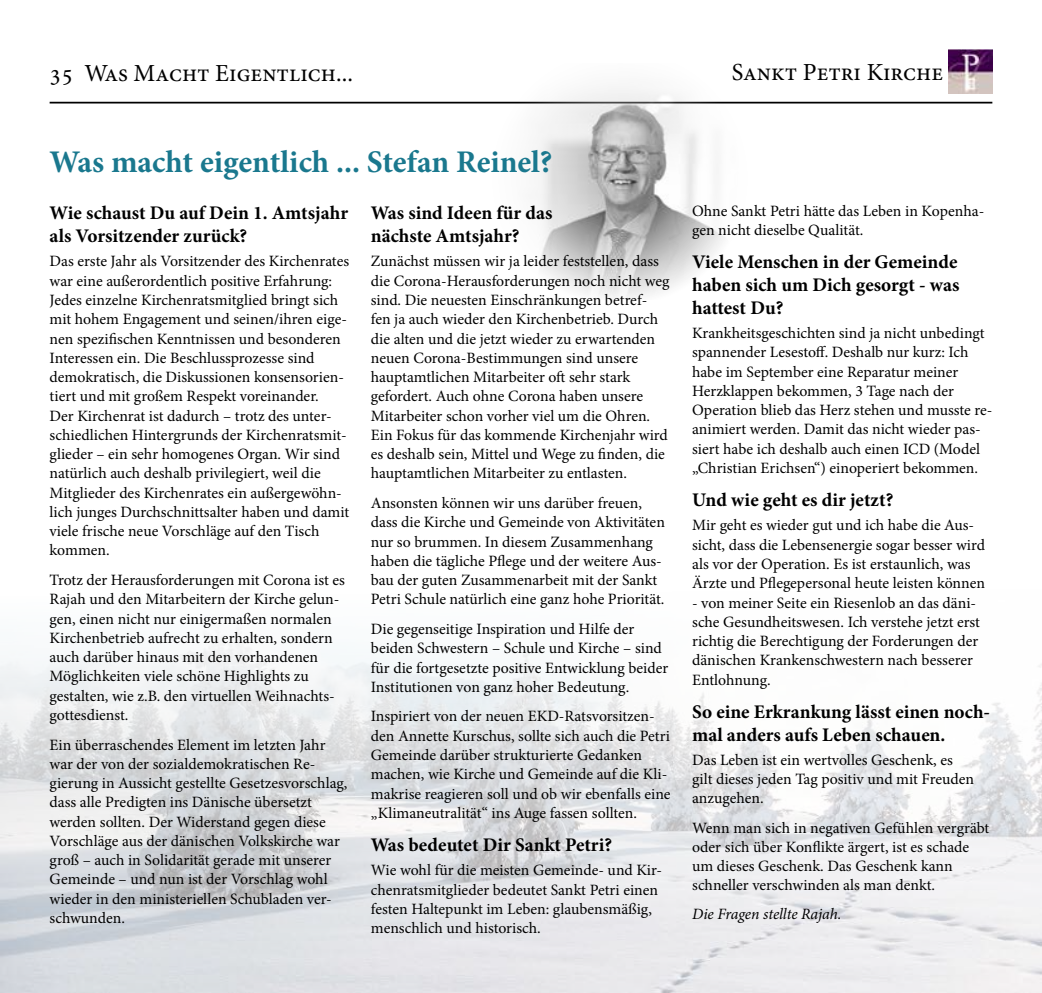
<style>
.page{position:relative;width:1042px;height:993px;background:#fff}
.page>*{position:absolute;margin:0;border:0;box-sizing:border-box;transform-origin:0 0}
.t1{font:700 31.5px "Minion Pro";color:#1a788e}
.t2{font:24.5px "Minion Pro";color:#000}
.t3{font:700 19.25px/22.8px "Minion Pro";color:#000}
.t4{font:15.75px/19.2px "Minion Pro";color:#000}
.t5{font:italic 15.75px "Minion Pro";letter-spacing:-.01em;color:#000}
</style>
<div class="page">
<hr style="left:50px;top:102px;width:942px;height:1px;background:#000">
<img style="left:948px;top:50px;width:44px;height:44px">
<img style="left:449px;top:88px;width:351px;height:210px">
<img style="left:0;top:630px;width:1042px;height:362px">
<h2 class="t2" style="left:50px;top:57px;width:305px">35 Was Macht Eigentlich...</h2>
<h2 class="t2" style="left:732px;top:56px;width:213px">Sankt Petri Kirche</h2>
<h1 class="t1" style="left:50px;top:139px;width:504px">Was macht eigentlich ... Stefan Reinel?</h1>
<p class="t3" style="left:50px;top:202px;width:300px">Wie schaust Du auf Dein 1. Amtsjahr als Vorsitzender zurück?</p>
<p class="t4" style="left:50px;top:252px;width:301px">Das erste Jahr als Vorsitzender des Kirchenrates war eine außerordentlich positive Erfahrung:<br>Jedes einzelne Kirchenratsmitglied bringt sich mit hohem Engagement und seinen/ihren eige&shy;nen spezifischen Kenntnissen und besonderen Interessen ein. Die Beschlussprozesse sind demokratisch, die Diskussionen konsensorien&shy;tiert und mit großem Respekt voreinander.<br>Der Kirchenrat ist dadurch – trotz des unter&shy;schiedlichen Hintergrunds der Kirchenratsmit&shy;glieder – ein sehr homogenes Organ. Wir sind natürlich auch deshalb privilegiert, weil die Mitglieder des Kirchenrates ein außergewöhn&shy;lich junges Durchschnittsalter haben und damit viele frische neue Vorschläge auf den Tisch kommen.</p>
<p class="t4" style="left:50px;top:570px;width:297px">Trotz der Herausforderungen mit Corona ist es Rajah und den Mitarbeitern der Kirche gelun&shy;gen, einen nicht nur einigermaßen normalen Kirchenbetrieb aufrecht zu erhalten, sondern auch darüber hinaus mit den vorhandenen Möglichkeiten viele schöne Highlights zu gestalten, wie z.B. den virtuellen Weihnachts&shy;gottesdienst.</p>
<p class="t4" style="left:50px;top:734px;width:299px">Ein überraschendes Element im letzten Jahr war der von der sozialdemokratischen Re&shy;gierung in Aussicht gestellte Gesetzesvorschlag, dass alle Predigten ins Dänische übersetzt werden sollten. Der Widerstand gegen diese Vorschläge aus der dänischen Volkskirche war groß – auch in Solidarität gerade mit unserer Gemeinde – und nun ist der Vorschlag wohl wieder in den ministeriellen Schubladen ver&shy;schwunden.</p>
<p class="t3" style="left:371px;top:202px;width:183px">Was sind Ideen für das nächste Amtsjahr?</p>
<p class="t4" style="left:371px;top:252px;width:300px">Zunächst müssen wir ja leider feststellen, dass die Corona-Herausforderungen noch nicht weg sind. Die neuesten Einschränkungen betref&shy;fen ja auch wieder den Kirchenbetrieb. Durch die alten und die jetzt wieder zu erwartenden neuen Corona-Bestimmungen sind unsere hauptamtlichen Mitarbeiter oft sehr stark gefordert. Auch ohne Corona haben unsere Mitarbeiter schon vorher viel um die Ohren.<br>Ein Fokus für das kommende Kirchenjahr wird es deshalb sein, Mittel und Wege zu finden, die hauptamtlichen Mitarbeiter zu entlasten.</p>
<p class="t4" style="left:371px;top:493px;width:296px">Ansonsten können wir uns darüber freuen, dass die Kirche und Gemeinde von Aktivitäten nur so brummen. In diesem Zusammenhang haben die tägliche Pflege und der weitere Aus&shy;bau der guten Zusammenarbeit mit der Sankt Petri Schule natürlich eine ganz hohe Priorität.</p>
<p class="t4" style="left:371px;top:619px;width:299px">Die gegenseitige Inspiration und Hilfe der beiden Schwestern – Schule und Kirche – sind für die fortgesetzte positive Entwicklung beider Institutionen von ganz hoher Bedeutung.</p>
<p class="t4" style="left:371px;top:706px;width:301px">Inspiriert von der neuen EKD-Ratsvorsitzen&shy;den Annette Kurschus, sollte sich auch die Petri Gemeinde darüber strukturierte Gedanken machen, wie Kirche und Gemeinde auf die Kli&shy;makrise reagieren soll und ob wir ebenfalls eine „Klimaneutralität“ ins Auge fassen sollten.</p>
<p class="t3" style="left:371px;top:833px;width:243px">Was bedeutet Dir Sankt Petri?</p>
<p class="t4" style="left:371px;top:860px;width:293px">Wie wohl für die meisten Gemeinde- und Kir&shy;chenratsmitglieder bedeutet Sankt Petri einen festen Haltepunkt im Leben: glaubensmäßig, menschlich und historisch.</p>
<p class="t4" style="left:692px;top:201px;width:294px">Ohne Sankt Petri hätte das Leben in Kopenha&shy;gen nicht dieselbe Qualität.</p>
<p class="t3" style="left:692px;top:250px;width:269px;text-align:justify">Viele Menschen in der Gemeinde haben sich um Dich gesorgt - was hattest Du?</p>
<p class="t4" style="left:692px;top:323px;width:302px">Krankheitsgeschichten sind ja nicht unbedingt spannender Lesestoff. Deshalb nur kurz: Ich habe im September eine Reparatur meiner Herzklappen bekommen, 3 Tage nach der Operation blieb das Herz stehen und musste re&shy;animiert werden. Damit das nicht wieder pas&shy;siert habe ich deshalb auch einen ICD (Model „Christian Erichsen“) einoperiert bekommen.</p>
<p class="t3" style="left:692px;top:488px;width:203px">Und wie geht es dir jetzt?</p>
<p class="t4" style="left:692px;top:515px;width:294px">Mir geht es wieder gut und ich habe die Aus&shy;sicht, dass die Lebensenergie sogar besser wird als vor der Operation. Es ist erstaunlich, was Ärzte und Pflegepersonal heute leisten können</p>
<p class="t4" style="left:692px;top:592px;width:289px">- von meiner Seite ein Riesenlob an das däni&shy;sche Gesundheitswesen. Ich verstehe jetzt erst richtig die Berechtigung der Forderungen der dänischen Krankenschwestern nach besserer Entlohnung.</p>
<p class="t3" style="left:692px;top:699px;width:300px">So eine Erkrankung lässt einen noch&shy;mal anders aufs Leben schauen.</p>
<p class="t4" style="left:692px;top:750px;width:283px">Das Leben ist ein wertvolles Geschenk, es gilt dieses jeden Tag positiv und mit Freuden anzugehen.</p>
<p class="t4" style="left:692px;top:817px;width:299px">Wenn man sich in negativen Gefühlen vergräbt oder sich über Konflikte ärgert, ist es schade um dieses Geschenk. Das Geschenk kann schneller verschwinden als man denkt.</p>
<p class="t5" style="left:692px;top:903px;width:151px">Die Fragen stellte Rajah.</p>
</div>
